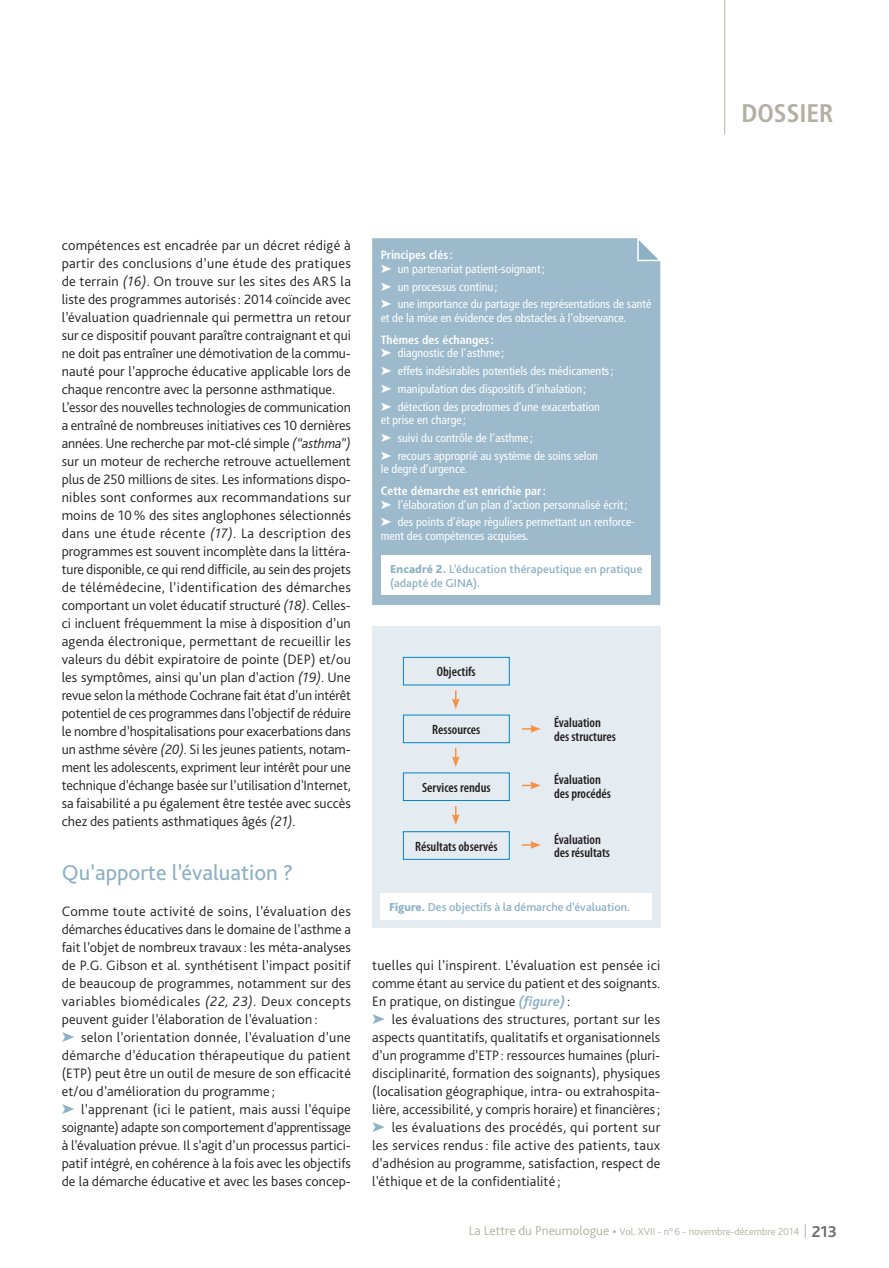
<style>
.page{position:relative;width:889px;height:1268px;background:#fff}
.page>*{position:absolute;margin:0;border:0;box-sizing:border-box;transform-origin:0 0}
.t1{font:700 condensed 25.5px "Frutiger LT Std";color:#b1b0a3}
.t2{font:22.5px "Bliss Pro";color:#8cb0c4}
.t3{font:300 14.25px/18px "Bliss Pro";letter-spacing:.005em;color:#231f20}
.t4{font:600 condensed 13.5px/13.5px "Myriad Pro";color:#231f20}
.t5{font:condensed 12px/17.7px "Frutiger LT Std";color:#fff}
.t6{font:500 12px/13.5px "Bliss Pro";color:#8cb0c4}
.t7{font:300 10.5px "Bliss Pro";color:#b1b0a3}
.s1{font-style:italic}
.s2{color:#8cb0c4}
.s3{font-weight:700}
.s4{font-weight:800}
.s5{font-weight:700;font-style:italic;color:#8cb0c4}
.s6{font-size:13.5px}
.s7{font-weight:700;font-size:16.5px;color:#6c6d70}
</style>
<div class="page">
<hr style="left:724px;top:0;width:1px;height:134px;background:#b1b0a3">
<div style="left:372px;top:238px;width:288px;height:367px;background:#9cbacb"></div>
<svg style="left:636px;top:238px;width:25px;height:24px"></svg>
<div style="left:382px;top:555px;width:269px;height:40px;background:#fff"></div>
<div style="left:372px;top:626px;width:288px;height:302px;background:#e5ecf1"></div>
<div style="left:381px;top:893px;width:271px;height:27px;background:#fff"></div>
<svg style="left:452px;top:690px;width:8px;height:19px"></svg>
<svg style="left:452px;top:748px;width:8px;height:19px"></svg>
<svg style="left:522px;top:725px;width:19px;height:8px"></svg>
<svg style="left:522px;top:781px;width:19px;height:8px"></svg>
<svg style="left:522px;top:841px;width:19px;height:8px"></svg>
<svg style="left:452px;top:806px;width:8px;height:19px"></svg>
<div style="left:403px;top:657px;width:107px;height:28px;border:1px solid #0083bf"></div>
<div style="left:403px;top:715px;width:107px;height:28px;border:1px solid #0083bf"></div>
<div style="left:403px;top:772px;width:107px;height:29px;border:1px solid #0083bf"></div>
<div style="left:403px;top:831px;width:107px;height:29px;border:1px solid #0083bf"></div>
<h1 class="t1" style="left:741px;top:102px;width:94px">DOSSIER</h1>
<p class="t3" style="left:62px;top:238px;width:291px">compétences est encadrée par un décret rédigé à partir des conclusions d’une étude des pratiques de terrain <span class="s1">(16)</span>. On trouve sur les sites des ARS la liste des programmes autorisés : 2014 coïncide avec l’évaluation quadriennale qui permettra un retour sur ce dispositif pouvant paraître contraignant et qui ne doit pas entraîner une démotivation de la commu&shy;nauté pour l’approche éducative applicable lors de chaque rencontre avec la personne asthmatique.<br>L’essor des nouvelles technologies de communication a entraîné de nombreuses initiatives ces 10 dernières années. Une recherche par mot-clé simple <span class="s1">(“asthma”) </span>sur un moteur de recherche retrouve actuellement plus de 250 millions de sites. Les informations dispo&shy;nibles sont conformes aux recommandations sur moins de 10 % des sites anglophones sélectionnés dans une étude récente <span class="s1">(17)</span>. La description des programmes est souvent incomplète dans la littéra&shy;ture disponible, ce qui rend difficile, au sein des projets de télémédecine, l’identification des démarches comportant un volet éducatif structuré <span class="s1">(18)</span>. Celles&shy;ci incluent fréquemment la mise à disposition d’un agenda électronique, permettant de recueillir les valeurs du débit expiratoire de pointe (DEP) et/ou les symptômes, ainsi qu’un plan d’action <span class="s1">(19)</span>. Une revue selon la méthode Cochrane fait état d’un intérêt potentiel de ces programmes dans l’objectif de réduire le nombre d’hospitalisations pour exacerbations dans un asthme sévère <span class="s1">(20)</span>. Si les jeunes patients, notam&shy;ment les adolescents, expriment leur intérêt pour une technique d’échange basée sur l’utilisation d'Internet, sa faisabilité a pu également être testée avec succès chez des patients asthmatiques âgés <span class="s1">(21)</span>.</p>
<h2 class="t2" style="left:62px;top:864px;width:233px">Qu’apporte l’évaluation ?</h2>
<p class="t3" style="left:62px;top:904px;width:291px">Comme toute activité de soins, l’évaluation des démarches éducatives dans le domaine de l’asthme a fait l’objet de nombreux travaux : les méta-analyses de P.G. Gibson et al. synthétisent l’impact positif de beaucoup de programmes, notamment sur des variables biomédicales <span class="s1">(22, 23)</span>. Deux concepts peuvent guider l’élaboration de l’évaluation :<br><span class="s2">➤</span> selon l’orientation donnée, l’évaluation d’une démarche d’éducation thérapeutique du patient (ETP) peut être un outil de mesure de son efficacité et/ou d’amélioration du programme ;<br><span class="s2">➤</span> l’apprenant (ici le patient, mais aussi l’équipe soignante) adapte son comportement d’apprentissage à l’évaluation prévue. Il s’agit d’un processus partici&shy;patif intégré, en cohérence à la fois avec les objectifs de la démarche éducative et avec les bases concep-</p>
<p class="t5" style="left:381px;top:249px;width:166px;line-height:13.5px"><span class="s3">Principes clés :<br></span>➤ un partenariat patient-soignant ;</p>
<p class="t5" style="left:381px;top:278px;width:272px">➤ un processus continu ;<br>➤ une importance du partage des représentations de santé</p>
<p class="t5" style="left:381px;top:310px;width:247px">et de la mise en évidence des obstacles à l’observance.</p>
<p class="t5" style="left:381px;top:334px;width:125px;line-height:13.5px"><span class="s3">Thèmes des échanges : </span>➤ diagnostic de l’asthme ;</p>
<p class="t5" style="left:381px;top:363px;width:235px">➤ effets indésirables potentiels des médicaments ; ➤ manipulation des dispositifs d’inhalation ;<br>➤ détection des prodromes d’une exacerbation</p>
<p class="t5" style="left:381px;top:412px;width:219px">et prise en charge ;<br>➤ suivi du contrôle de l’asthme ;<br>➤ recours approprié au système de soins selon</p>
<p class="t5" style="left:381px;top:461px;width:88px">le degré d’urgence.</p>
<p class="t5" style="left:381px;top:485px;width:248px;line-height:13.5px"><span class="s3">Cette démarche est enrichie par :<br></span>➤ l’élaboration d’un plan d’action personnalisé écrit ;</p>
<p class="t5" style="left:381px;top:516px;width:256px;line-height:13.5px">➤ des points d’étape réguliers permettant un renforce&shy;ment des compétences acquises.</p>
<p class="t6" style="left:390px;top:563px;width:254px"><span class="s4">Encadré 2.</span> L’éducation thérapeutique en pratique (adapté de GINA).</p>
<p class="t4" style="left:437px;top:666px;width:40px">Objectifs</p>
<p class="t4" style="left:432px;top:724px;width:50px">Ressources</p>
<p class="t4" style="left:554px;top:717px;width:63px">Évaluation des structures</p>
<p class="t4" style="left:554px;top:774px;width:58px">Évaluation des procédés</p>
<p class="t4" style="left:554px;top:833px;width:58px">Évaluation des résultats</p>
<p class="t4" style="left:422px;top:782px;width:70px">Services rendus</p>
<p class="t4" style="left:415px;top:840px;width:84px">Résultats observés</p>
<p class="t6" style="left:389px;top:902px;width:242px"><span class="s4">Figure.</span> Des objectifs à la démarche d’évaluation.</p>
<p class="t3" style="left:372px;top:958px;width:290px">tuelles qui l’inspirent. L’évaluation est pensée ici comme étant au service du patient et des soignants.<br>En pratique, on distingue <span class="s5">(figure)</span> :<br><span class="s2">➤</span> les évaluations des structures, portant sur les aspects quantitatifs, qualitatifs et organisationnels d’un programme d’ETP : ressources humaines (pluri&shy;disciplinarité, formation des soignants), physiques (localisation géographique, intra- ou extrahospita&shy;lière, accessibilité, y compris horaire) et financières ; <span class="s2">➤</span> les évaluations des procédés, qui portent sur les services rendus : file active des patients, taux d’adhésion au programme, satisfaction, respect de l’éthique et de la confidentialité ;</p>
<p class="t7" style="left:469px;top:1228px;width:370px"><span class="s6">La Lettre du Pneumologue •</span> Vol. XVII - n° 6 - novembre-décembre 2014 <span class="s6">|</span> <span class="s7">213</span></p>
</div>
